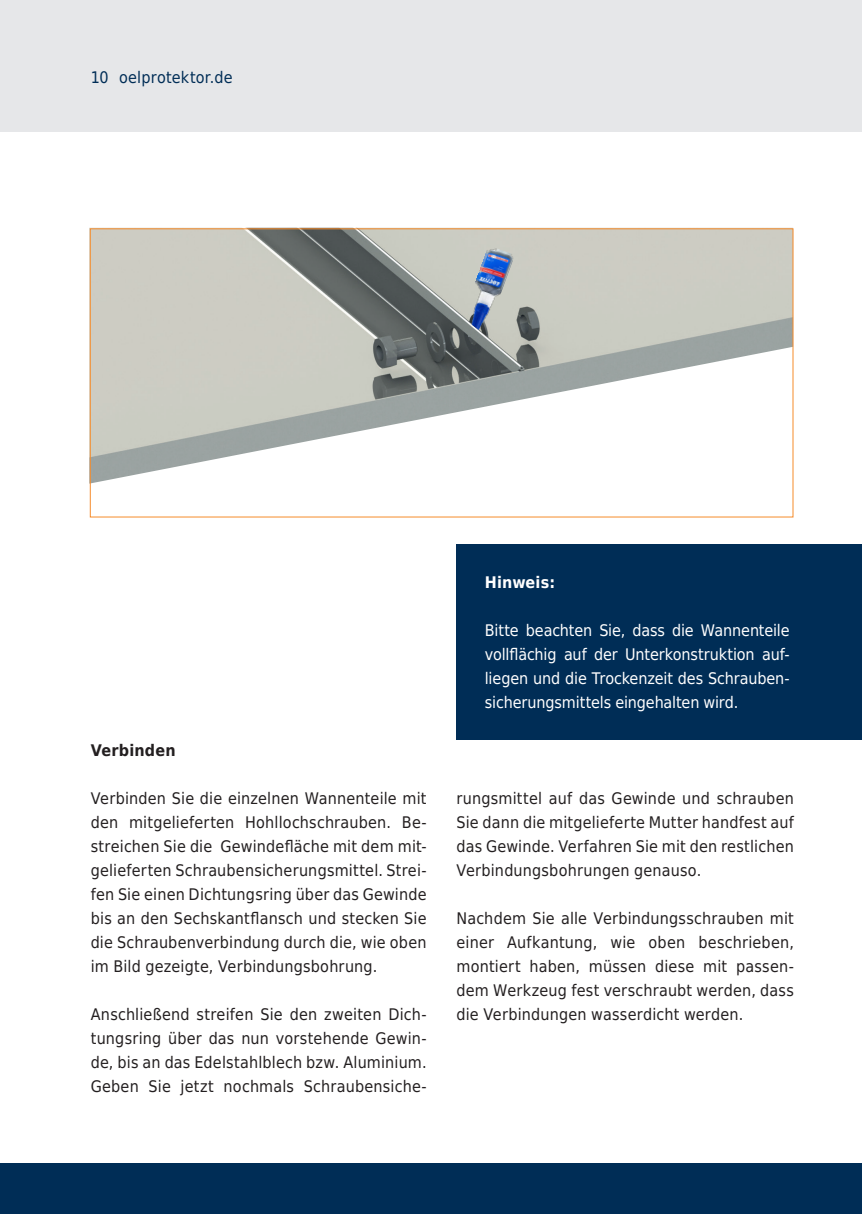
<style>
.page{position:relative;width:862px;height:1214px;background:#fff}
.page>*{position:absolute;margin:0;border:0;box-sizing:border-box;transform-origin:0 0}
.t1{font:16px/24px "DejaVu Sans Condensed";letter-spacing:.01em;color:#231f20;text-align:justify}
.t2{font:16px/24px "DejaVu Sans Condensed";letter-spacing:-.005em;color:#fff;text-align:justify}
.t3{font:16px "DejaVu Sans Condensed";letter-spacing:.015em;color:#002d56}
.t4{font:700 16px "DejaVu Sans Condensed";letter-spacing:.015em;color:#231f20}
.t5{font:700 16px "DejaVu Sans Condensed";letter-spacing:.01em;color:#fff}
.t6{font:14px "DejaVu Sans Condensed";letter-spacing:.02em;color:#002d56}
</style>
<div class="page">
<div style="left:0;top:1162px;width:862px;height:51px;background:#002d56"></div>
<div style="left:0;top:0;width:850px;height:131px;background:#e6e7e9"></div>
<div style="left:850px;top:0;width:12px;height:131px;background:#e6e7e9"></div>
<img style="left:89px;top:228px;width:702px;height:115px">
<img style="left:462px;top:245px;width:53px;height:90px">
<svg style="left:89px;top:343px;width:705px;height:174px"></svg>
<div style="left:456px;top:544px;width:406px;height:195px;background:#002d56"></div>
<p class="t3" style="left:91px;top:65px;width:143px">10 oelprotektor.de</p>
<p class="t6" style="left:68px;top:67px;width:125px">10 oelprotektor.de</p>
<p class="t4" style="left:91px;top:737px;width:86px">Verbinden</p>
<p class="t1" style="left:91px;top:785px;width:337px">Verbinden Sie die einzelnen Wannenteile mit den mitgelieferten Hohllochschrauben. Be&shy;streichen Sie die Gewindefläche mit dem mit&shy;gelieferten Schraubensicherungsmittel. Strei&shy;fen Sie einen Dichtungsring über das Gewinde bis an den Sechskantflansch und stecken Sie die Schraubenverbindung durch die, wie oben im Bild gezeigte, Verbindungsbohrung.</p>
<p class="t1" style="left:91px;top:1001px;width:337px">Anschließend streifen Sie den zweiten Dich&shy;tungsring über das nun vorstehende Gewin&shy;de, bis an das Edelstahlblech bzw. Aluminium.<br>Geben Sie jetzt nochmals Schraubensiche-</p>
<p class="t5" style="left:485px;top:569px;width:72px">Hinweis:</p>
<p class="t2" style="left:485px;top:617px;width:306px">Bitte beachten Sie, dass die Wannenteile vollflächig auf der Unterkonstruktion auf&shy;liegen und die Trockenzeit des Schrauben&shy;sicherungsmittels eingehalten wird.</p>
<p class="t1" style="left:456px;top:785px;width:339px">rungsmittel auf das Gewinde und schrauben Sie dann die mitgelieferte Mutter handfest auf das Gewinde. Verfahren Sie mit den restlichen Verbindungsbohrungen genauso.</p>
<p class="t1" style="left:456px;top:905px;width:339px">Nachdem Sie alle Verbindungsschrauben mit einer Aufkantung, wie oben beschrieben, montiert haben, müssen diese mit passen&shy;dem Werkzeug fest verschraubt werden, dass die Verbindungen wasserdicht werden.</p>
</div>
